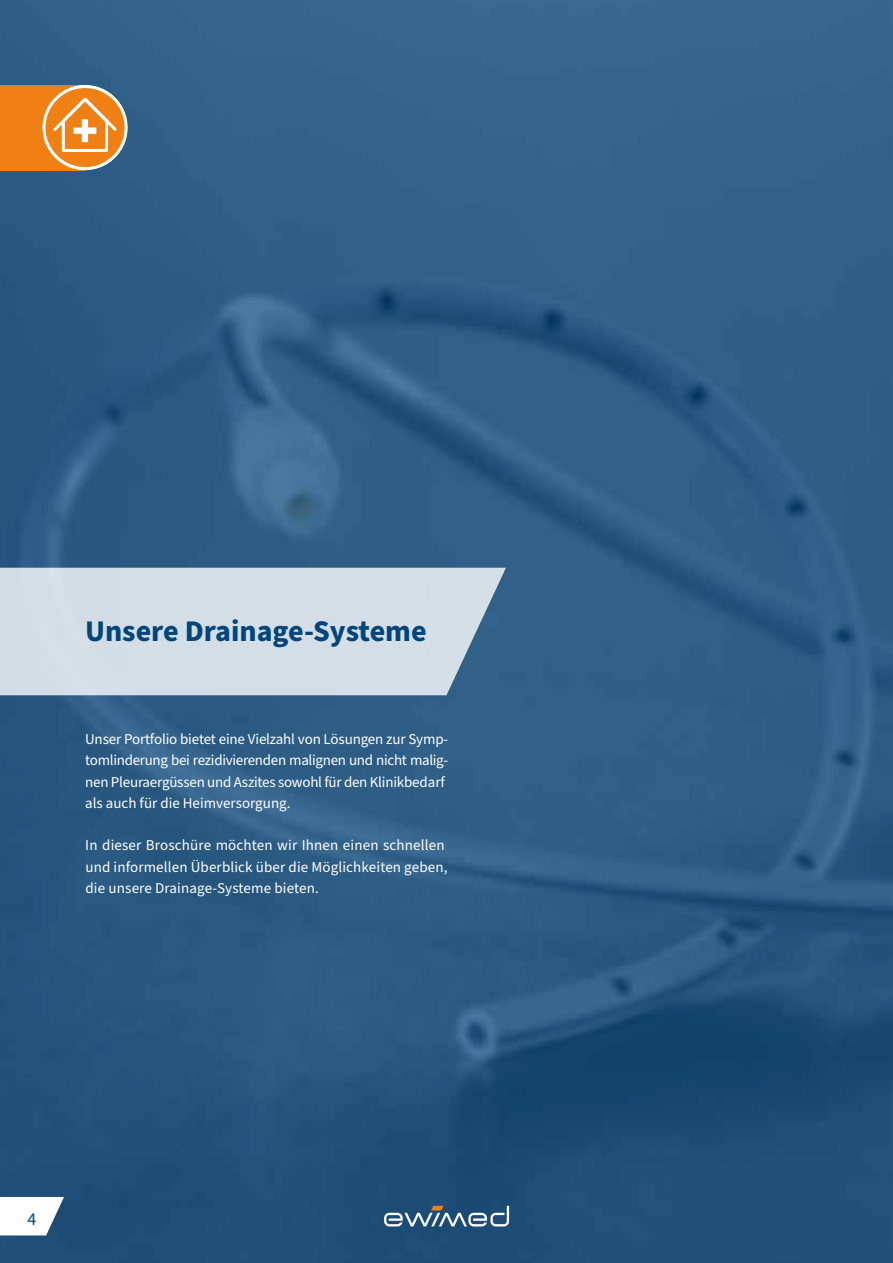
<style>
.page{position:relative;width:893px;height:1263px;background:#fff}
.page>*{position:absolute;margin:0;border:0;box-sizing:border-box;transform-origin:0 0}
.t1{font:700 30px "Source Sans Pro";color:#00457c}
.t2{font:18px "Source Sans Pro";color:#00457c}
.t3{font:15px/21.3px "Source Sans Pro";letter-spacing:-.005em;color:#fff}
</style>
<div class="page">
<img style="left:0;top:0;width:893px;height:1263px">
<svg style="left:0;top:1197px;width:64px;height:38px"></svg>
<svg style="left:384px;top:1206px;width:125px;height:20px"></svg>
<div style="left:0;top:85px;width:85px;height:85px;background:#f08013"></div>
<svg style="left:43px;top:85px;width:85px;height:85px"></svg>
<div style="left:0;top:568px;width:506px;height:127px;background:#d4dee6"></div>
<h1 class="t1" style="left:85px;top:611px;width:343px">Unsere Drainage-Systeme</h1>
<p class="t3" style="left:85px;top:729px;width:363px">Unser Portfolio bietet eine Vielzahl von Lösungen zur Symp&shy;tomlinderung bei rezidivierenden malignen und nicht malig&shy;nen Pleuraergüssen und Aszites sowohl für den Klinikbedarf als auch für die Heimversorgung.</p>
<p class="t3" style="left:85px;top:835px;width:364px">In dieser Broschüre möchten wir Ihnen einen schnellen und informellen Überblick über die Möglichkeiten geben, die unsere Drainage-Systeme bieten.</p>
<p class="t2" style="left:27px;top:1207px;width:10px">4</p>
</div>
